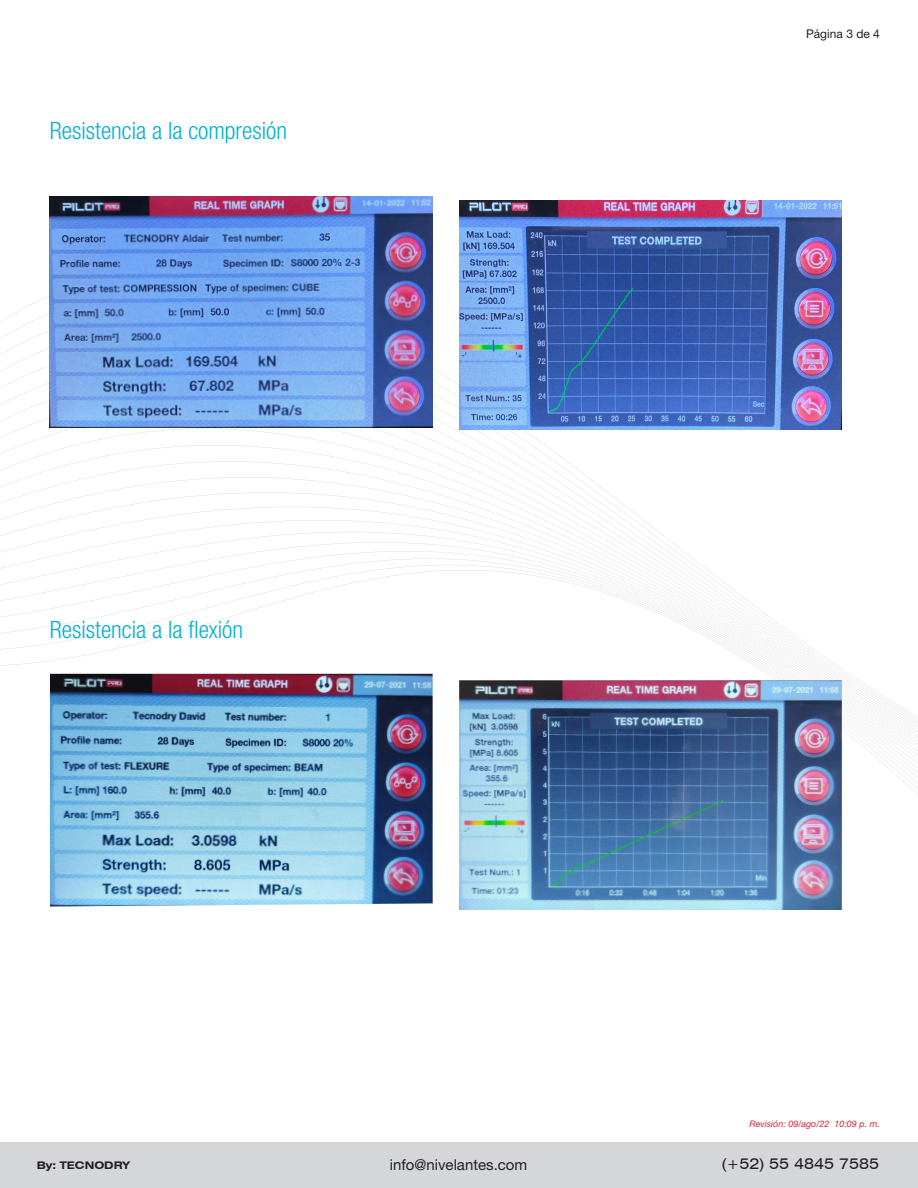
<style>
.page{position:relative;width:918px;height:1188px;background:#fff}
.page>*{position:absolute;margin:0;border:0;box-sizing:border-box;transform-origin:0 0}
.t1{font:300 condensed 24px "Helvetica Neue LT Std";color:#00b1d2}
.t2{font:15px "Helvetica Neue LT Std";color:#231f20}
.t3{font:expanded 15px "Swiss 721 BT";color:#231f20}
.t4{font:12px "Helvetica Neue LT Std";color:#231f20}
.t5{font:700 expanded 10.5px "Swiss 721 BT";color:#231f20}
.t6{font:italic 9px "Helvetica Neue LT Std";color:#d1232a}
</style>
<div class="page">
<svg style="left:0;top:343px;width:694px;height:216px"></svg>
<svg style="left:0;top:559px;width:708px;height:11px"></svg>
<svg style="left:0;top:570px;width:918px;height:225px"></svg>
<div style="left:0;top:1142px;width:918px;height:46px;background:#d5d6d8"></div>
<img style="left:50px;top:196px;width:383px;height:232px">
<img style="left:50px;top:674px;width:383px;height:233px">
<img style="left:459px;top:200px;width:383px;height:230px">
<img style="left:459px;top:680px;width:383px;height:230px">
<p class="t1" style="left:50px;top:117px;width:239px">Resistencia a la compresión</p>
<p class="t1" style="left:50px;top:616px;width:195px">Resistencia a la flexión</p>
<p class="t4" style="left:806px;top:27px;width:75px">Página 3 de 4</p>
<p class="t6" style="left:750px;top:1118px;width:132px">Revisión: 09/ago/22 10:09 p. m.</p>
<p class="t5" style="left:37px;top:1159px;width:95px">By: TECNODRY</p>
<p class="t2" style="left:390px;top:1155px;width:139px">info@nivelantes.com</p>
<p class="t3" style="left:722px;top:1155px;width:159px">(+52) 55 4845 7585</p>
</div>
